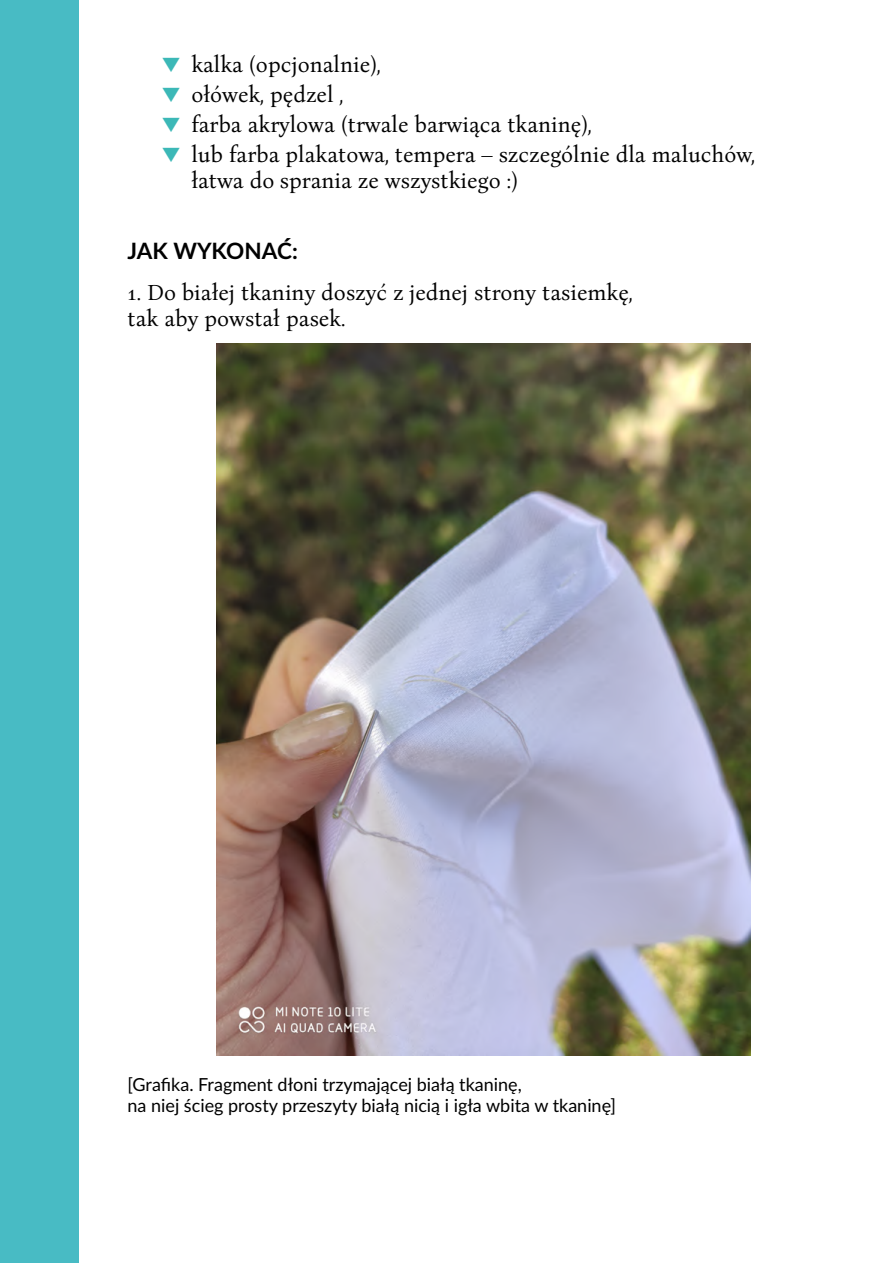
<style>
.page{position:relative;width:893px;height:1263px;background:#fff}
.page>*{position:absolute;margin:0;border:0;box-sizing:border-box;transform-origin:0 0}
.t1{font:22.5px/25.8px "Bona Nova";color:#000}
.t2{font:700 22.5px "Lato";color:#000}
.t3{font:18px/20.7px "Lato";color:#000}
.s1{color:#3cb8b7}
</style>
<div class="page">
<div style="left:0;top:0;width:79px;height:1263px;background:#48bbc4"></div>
<img style="left:216px;top:344px;width:534px;height:712px">
<p class="t1" style="left:162px;top:51px;width:220px"><span class="s1">▼</span> kalka (opcjonalnie),</p>
<p class="t1" style="left:162px;top:82px;width:183px"><span class="s1">▼</span> ołówek, pędzel ,</p>
<p class="t1" style="left:162px;top:112px;width:432px"><span class="s1">▼</span> farba akrylowa (trwale barwiąca tkaninę),</p>
<p class="t1" style="left:191px;top:142px;width:565px;text-indent:-30px"><span class="s1">▼</span> lub farba plakatowa, tempera – szczególnie dla maluchów, łatwa do sprania ze wszystkiego :)</p>
<p class="t2" style="left:128px;top:234px;width:172px">JAK WYKONAĆ:</p>
<p class="t1" style="left:128px;top:280px;width:507px">1. Do białej tkaniny doszyć z jednej strony tasiemkę, tak aby powstał pasek.</p>
<p class="t3" style="left:128px;top:1074px;width:490px">[Grafika. Fragment dłoni trzymającej białą tkaninę,<br>na niej ścieg prosty przeszyty białą nicią i igła wbita w tkaninę]</p>
</div>
